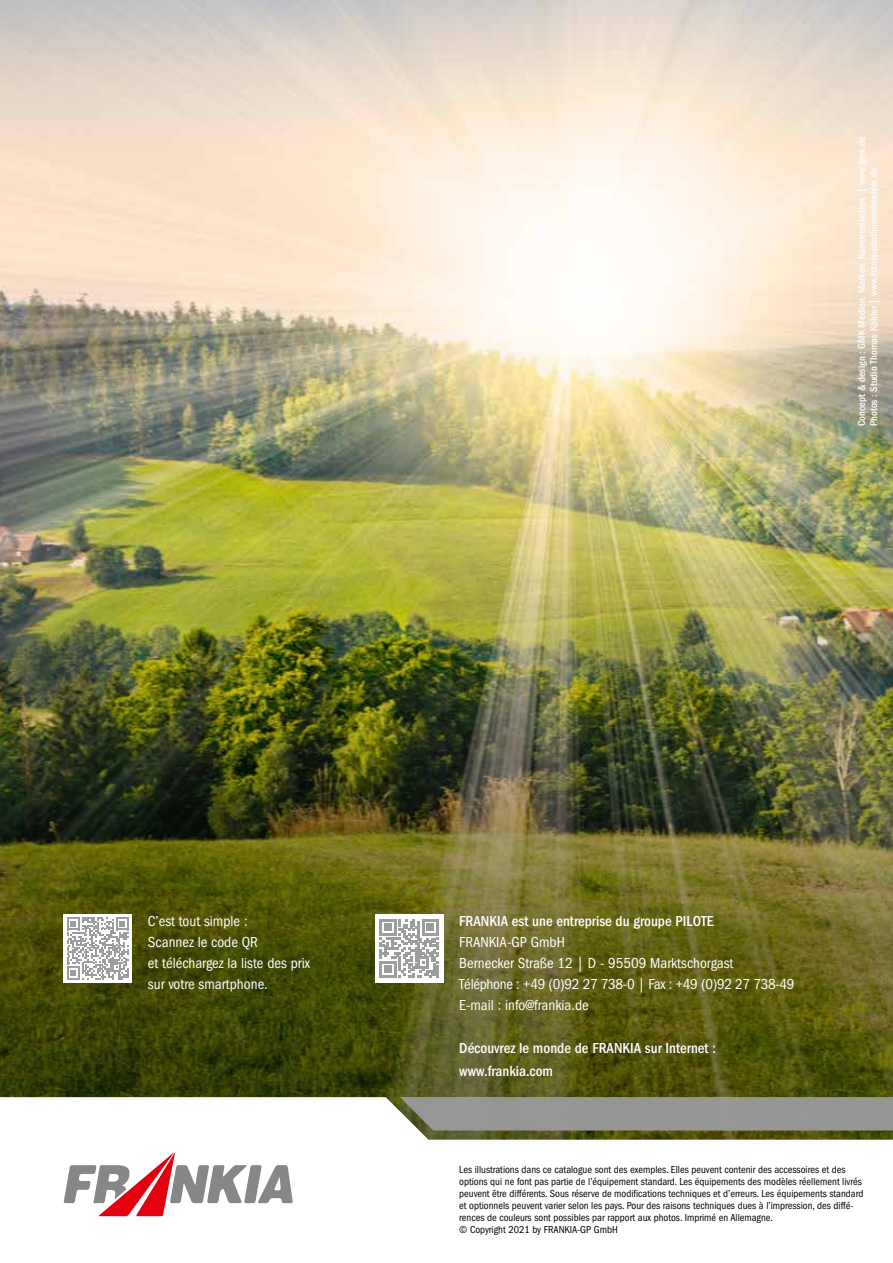
<style>
.page{position:relative;width:893px;height:1263px;background:#fff}
.page>*{position:absolute;margin:0;border:0;box-sizing:border-box;transform-origin:0 0}
.t1{font:condensed 15px/21px "Franklin Gothic";color:#fff}
.t2{font:500 condensed 15px/22.8px "Franklin Gothic";color:#fff}
.t3{font:condensed 10.5px/12px "Franklin Gothic";color:#000}
.t4{font:500 condensed 10.5px/12px "Franklin Gothic";color:#fff}
</style>
<div class="page">
<img style="left:0;top:0;width:892px;height:467px">
<img style="left:0;top:467px;width:892px;height:630px">
<hr style="left:892px;top:0;width:1px;height:1263px;background:#9c9d9d">
<svg style="left:0;top:1097px;width:893px;height:166px"></svg>
<svg style="left:64px;top:1152px;width:229px;height:64px"></svg>
<div style="left:400px;top:1097px;width:493px;height:33px;background:#969794"></div>
<div style="left:64px;top:914px;width:68px;height:68px;background:#fff"></div>
<svg style="left:67px;top:917px;width:62px;height:62px"></svg>
<div style="left:375px;top:914px;width:68px;height:68px;background:#fff"></div>
<svg style="left:380px;top:919px;width:58px;height:59px"></svg>
<p class="t4" style="left:856px;top:426px;width:291px;rotate:-90deg">Concept &amp; design : GMK Medien. Marken. Kommunikation. | www.gmk.de<br>Photos : Studio Thomas Köhler | www.fotostudiothomaskoehler.de</p>
<h1 class="t1" style="left:148px;top:910px;width:163px">C’est tout simple :<br>Scannez le code QR<br>et téléchargez la liste des prix sur votre smartphone.</h1>
<h1 class="t2" style="left:459px;top:909px;width:256px">FRANKIA est une entreprise du groupe PILOTE</h1>
<h1 class="t1" style="left:459px;top:931px;width:337px">FRANKIA-GP GmbH<br>Bernecker Straße 12 | D - 95509 Marktschorgast<br>Téléphone : +49 (0)92 27 738-0 | Fax : +49 (0)92 27 738-49<br>E-mail : info@frankia.de</h1>
<h1 class="t2" style="left:459px;top:1037px;width:258px">Découvrez le monde de FRANKIA sur Internet : www.frankia.com</h1>
<p class="t3" style="left:459px;top:1164px;width:406px">Les illustrations dans ce catalogue sont des exemples. Elles peuvent contenir des accessoires et des options qui ne font pas partie de l’équipement standard. Les équipements des modèles réellement livrés peuvent être différents. Sous réserve de modifications techniques et d’erreurs. Les équipements standard et optionnels peuvent varier selon les pays. Pour des raisons techniques dues à l’impression, des diffé&shy;rences de couleurs sont possibles par rapport aux photos. Imprimé en Allemagne.<br>© Copyright 2021 by FRANKIA-GP GmbH</p>
</div>
